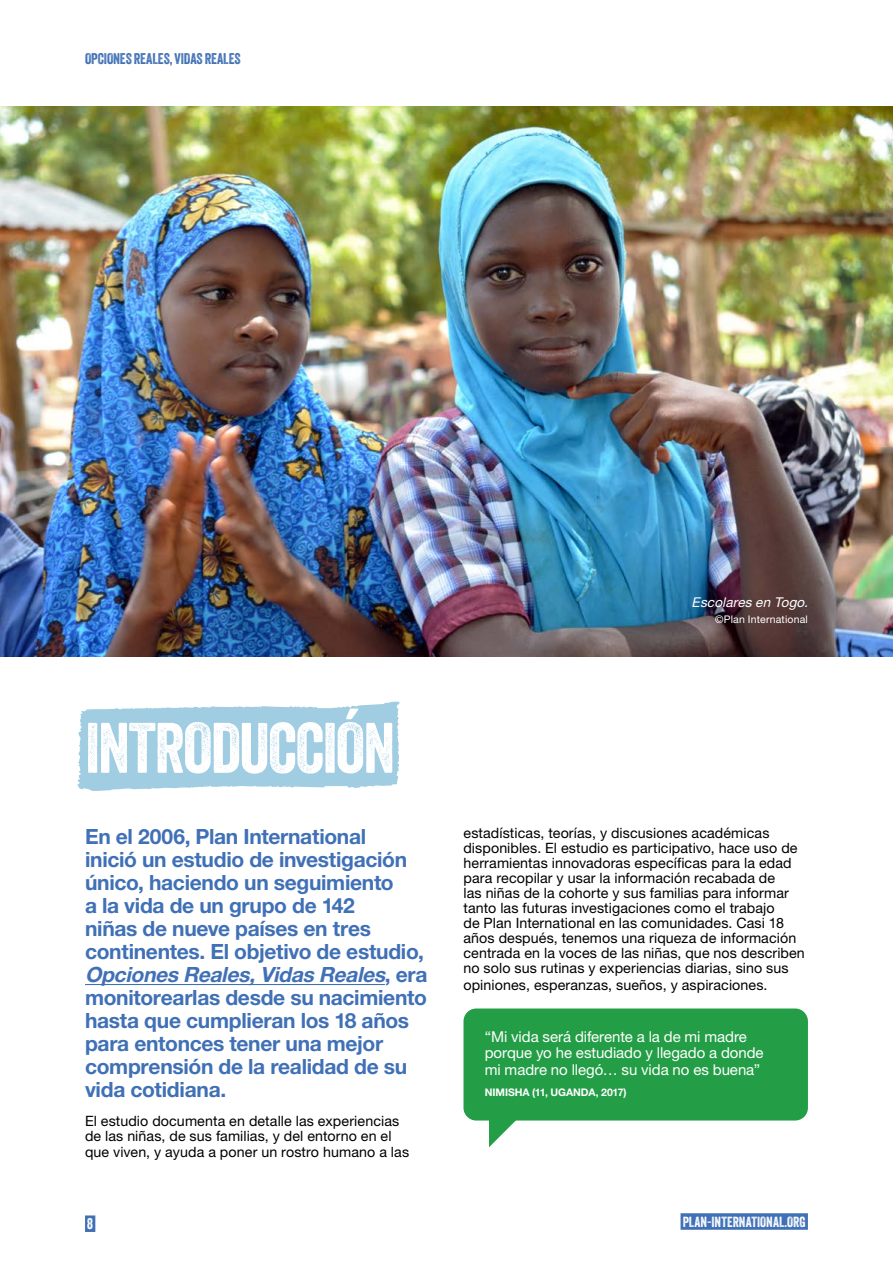
<style>
.page{position:relative;width:893px;height:1263px;background:#fff}
.page>*{position:absolute;margin:0;border:0;box-sizing:border-box;transform-origin:0 0}
.groot_koppe{font:69px "Veneer";letter-spacing:-.025em;color:#fff}
.intro{font:700 21px/23px "Helvetica Neue LT Std";letter-spacing:-.015em;color:#4070b5}
.quote{font:15px/16.5px "Helvetica Neue LT Std";letter-spacing:-.005em;color:#fff}
.t1{font:15px "Veneer";letter-spacing:-.005em;color:#4070b5}
.t2{font:15px "Veneer";color:#fff}
.body{font:14.25px/15px "Helvetica Neue LT Std";letter-spacing:.005em;color:#000}
.bladsynommer{font:14.25px "Veneer";letter-spacing:.005em;color:#fff}
.PHOTO{font:italic 13.5px "Helvetica Neue LT Std";color:#fff}
.quotee{font:700 10.5px "Helvetica Neue LT Std";letter-spacing:-.005em;color:#fff}
.PHOTO-2{font:10.5px "Helvetica Neue LT Std";letter-spacing:.015em;color:#fff}
.s1{font-style:italic}
</style>
<div class="page">
<div style="left:85px;top:1215px;width:10px;height:17px;background:#4070b5"></div>
<div style="left:680px;top:1213px;width:128px;height:17px;background:#4070b5"></div>
<svg style="left:77px;top:701px;width:323px;height:90px;background:#abd3e5"></svg>
<hr style="left:85px;top:984px;width:300px;height:1px;background:#4070b5">
<div style="left:463px;top:1008px;width:345px;height:112px;background:#239e46;border-radius:13px"></div>
<svg style="left:489px;top:1120px;width:31px;height:27px"></svg>
<img style="left:0;top:106px;width:893px;height:550px">
<p class="t1" style="left:85px;top:49px;width:157px">OPCIONES REALES, VIDAS REALES</p>
<p class="groot_koppe" style="left:85px;top:706px;width:312px">INTRODUCCIÓN</p>
<p class="intro" style="left:85px;top:825px;width:344px">En el 2006, Plan International<br>inició un estudio de investigación único, haciendo un seguimiento<br>a la vida de un grupo de 142<br>niñas de nueve países en tres continentes. El objetivo de estudio,<br><span class="s1">Opciones Reales,Vidas Reales</span>, e r a monitorearlas desde su nacimiento hasta que cumplieran los 18 años para entonces tener una mejor comprensión de la realidad de su vida cotidiana.</p>
<p class="body" style="left:85px;top:1113px;width:326px;line-height:15.5px">El estudio documenta en detalle las experiencias de las niñas, de sus familias, y del entorno en el que viven, y ayuda a poner un rostro humano a las</p>
<p class="t2" style="left:87px;top:1214px;width:7px">8</p>
<p class="PHOTO" style="left:692px;top:594px;width:121px">Escolares en Togo.</p>
<p class="PHOTO-2" style="left:715px;top:613px;width:94px">©Plan International</p>
<p class="body" style="left:463px;top:825px;width:343px">estadísticas, teorías, y discusiones académicas disponibles. El estudio es participativo, hace uso de herramientas innovadoras específicas para la edad para recopilar y usar la información recabada de<br>las niñas de la cohorte y sus familias para informar tanto las futuras investigaciones como el trabajo<br>de Plan International en las comunidades. Casi 18 años después, tenemos una riqueza de información centrada en la voces de las niñas, que nos describen no solo sus rutinas y experiencias diarias, sino sus</p>
<p class="body" style="left:463px;top:977px;width:306px">opiniones, esperanzas, sueños, y aspiraciones.</p>
<p class="quote" style="left:485px;top:1028px;width:280px">“Mi vida será diferente a la de mi madre porque yo he estudiado y llegado a donde mi madre no llegó… su vida no es buena”</p>
<p class="quotee" style="left:485px;top:1086px;width:143px">NIMISHA (11, UGANDA, 2017)</p>
<p class="bladsynommer" style="left:683px;top:1213px;width:125px">PLAN-INTERNATIONAL.ORG</p>
</div>
